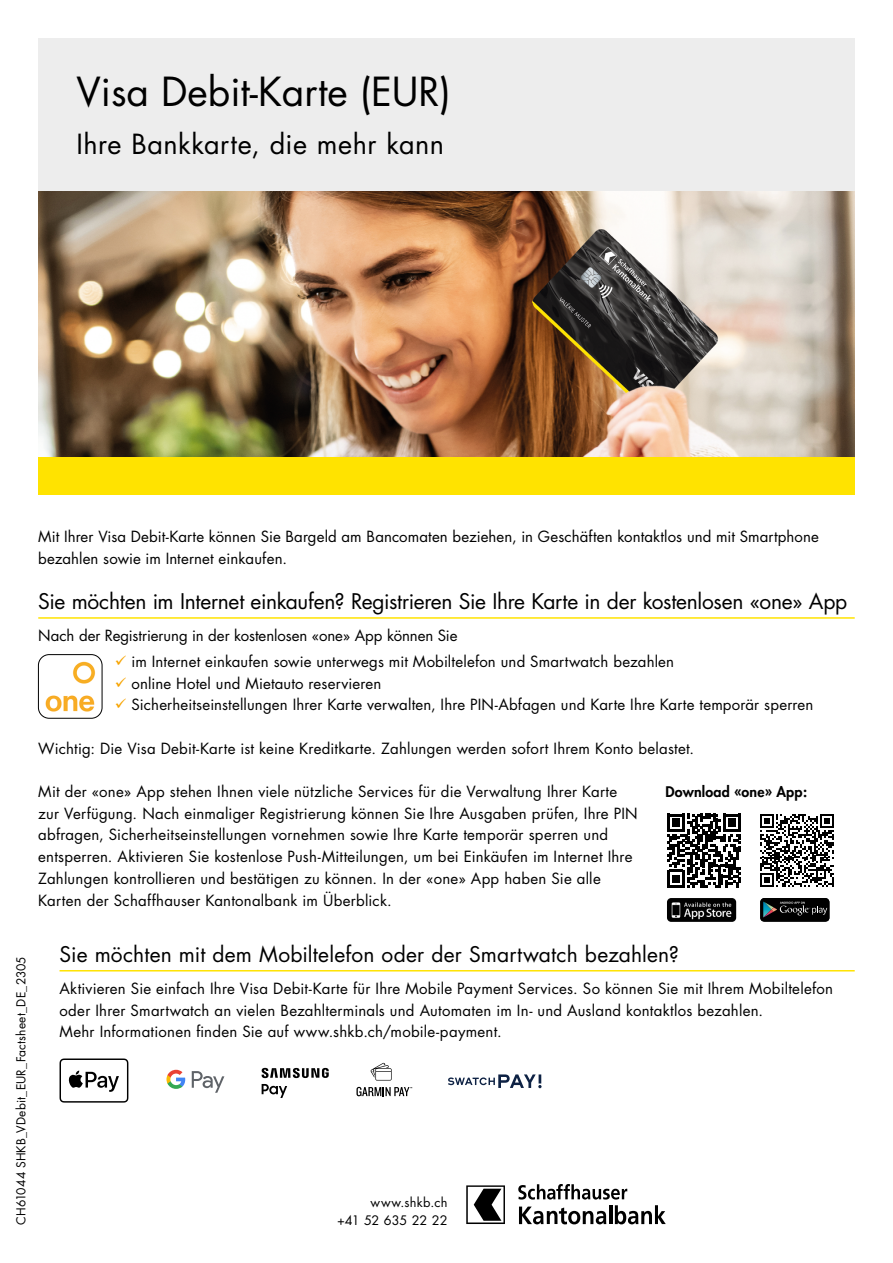
<style>
.page{position:relative;width:893px;height:1263px;background:#fff}
.page>*{position:absolute;margin:0;border:0;box-sizing:border-box;transform-origin:0 0}
.t1{font:39px "Futura Std";color:#000}
.t2{font:27px "Futura Std";letter-spacing:.015em;color:#000}
.t3{font:21px "Futura Std";letter-spacing:-.01em;color:#000}
.t4{font:21px "Futura Std";letter-spacing:.01em;color:#000}
.t5{font:15px/21.8px "Futura Std";letter-spacing:.01em;color:#000}
.t6{font:800 14.25px "Futura Std";letter-spacing:.015em;color:#000}
.t7{font:12.75px/18px "Futura Std";letter-spacing:.015em;color:#000;text-align:right}
.t8{font:12px "Futura Std";letter-spacing:.005em;color:#000}
.s1{color:#f7a400}
</style>
<div class="page">
<div style="left:38px;top:38px;width:817px;height:153px;background:#ededed"></div>
<div style="left:38px;top:456px;width:817px;height:38px;background:#ffe300"></div>
<hr style="left:38px;top:617px;width:817px;height:2px;background:#ffe300">
<hr style="left:60px;top:970px;width:795px;height:1px;background:#ffe300">
<img style="left:38px;top:191px;width:817px;height:265px">
<img style="left:38px;top:655px;width:64px;height:63px">
<div style="left:38px;top:654px;width:64px;height:64px;border:1px solid #000;border-radius:11px"></div>
<img style="left:667px;top:898px;width:69px;height:24px">
<div style="left:760px;top:898px;width:69px;height:24px;background:#1f1f1f;border-radius:4px"></div>
<svg style="left:760px;top:898px;width:69px;height:23px;background:#1a1e1e"></svg>
<svg style="left:667px;top:814px;width:74px;height:73px"></svg>
<svg style="left:760px;top:814px;width:74px;height:73px"></svg>
<svg style="left:448px;top:1074px;width:94px;height:14px"></svg>
<svg style="left:262px;top:1084px;width:25px;height:14px"></svg>
<svg style="left:262px;top:1068px;width:67px;height:10px"></svg>
<svg style="left:60px;top:1058px;width:68px;height:44px"></svg>
<svg style="left:192px;top:1071px;width:32px;height:22px"></svg>
<svg style="left:166px;top:1070px;width:19px;height:19px"></svg>
<svg style="left:371px;top:1063px;width:21px;height:17px"></svg>
<svg style="left:356px;top:1087px;width:56px;height:9px"></svg>
<hr style="left:609px;top:1205px;width:3px;height:19px;background:#000">
<svg style="left:615px;top:1205px;width:50px;height:19px"></svg>
<svg style="left:466px;top:1185px;width:39px;height:39px"></svg>
<svg style="left:519px;top:1206px;width:87px;height:18px"></svg>
<svg style="left:518px;top:1184px;width:109px;height:15px"></svg>
<h1 class="t1" style="left:77px;top:67px;width:376px">Visa Debit-Karte (EUR)</h1>
<h2 class="t2" style="left:77px;top:127px;width:369px">Ihre Bankkarte, die mehr kann</h2>
<p class="t8" style="left:14px;top:1225px;width:270px;rotate:-90deg">CH61044 SHKB_VDebit_EUR_Factsheet_DE_2305</p>
<p class="t5" style="left:38px;top:526px;width:782px">Mit Ihrer Visa Debit-Karte können Sie Bargeld am Bancomaten beziehen, in Geschäften kontaktlos und mit Smartphone bezahlen sowie im Internet einkaufen.</p>
<h3 class="t3" style="left:38px;top:587px;width:811px">Sie möchten im Internet einkaufen? Registrieren Sie Ihre Karte in der kostenlosen «one» App</h3>
<p class="t5" style="left:38px;top:625px;width:421px">Nach der Registrierung in der kostenlosen «one» App können Sie</p>
<p class="t5" style="left:115px;top:651px;width:561px"><span class="s1">✓</span> im Internet einkaufen sowie unterwegs mit Mobiltelefon und Smartwatch bezahlen</p>
<p class="t5" style="left:115px;top:672px;width:268px"><span class="s1">✓</span> online Hotel und Mietauto reservieren</p>
<p class="t5" style="left:115px;top:694px;width:700px"><span class="s1">✓</span> Sicherheitseinstellungen Ihrer Karte verwalten, Ihre PIN-Abfagen und Karte Ihre Karte temporär sperren</p>
<p class="t5" style="left:38px;top:738px;width:657px">Wichtig: Die Visa Debit-Karte ist keine Kreditkarte. Zahlungen werden sofort Ihrem Konto belastet.</p>
<p class="t5" style="left:38px;top:781px;width:601px">Mit der «one» App stehen Ihnen viele nützliche Services für die Verwaltung Ihrer Karte zur Verfügung. Nach einmaliger Registrierung können Sie Ihre Ausgaben prüfen, Ihre PIN abfragen, Sicherheitseinstellungen vornehmen sowie Ihre Karte temporär sperren und entsperren. Aktivieren Sie kostenlose Push-Mitteilungen, um bei Einkäufen im Internet Ihre Zahlungen kontrollieren und bestätigen zu können. In der «one» App haben Sie alle Karten der Schaffhauser Kantonalbank im Überblick.</p>
<h3 class="t4" style="left:60px;top:940px;width:621px">Sie möchten mit dem Mobiltelefon oder der Smartwatch bezahlen?</h3>
<p class="t5" style="left:60px;top:977px;width:775px">Aktivieren Sie einfach Ihre Visa Debit-Karte für Ihre Mobile Payment Services. So können Sie mit Ihrem Mobiltelefon oder Ihrer Smartwatch an vielen Bezahlterminals und Automaten im In- und Ausland kontaktlos bezahlen.<br>Mehr Informationen finden Sie auf www.shkb.ch/mobile-payment.</p>
<p class="t6" style="left:665px;top:783px;width:143px">Download «one» App:</p>
<p class="t7" style="left:337px;top:1193px;width:112px">www.shkb.ch<br>+41 52 635 22 22</p>
</div>
